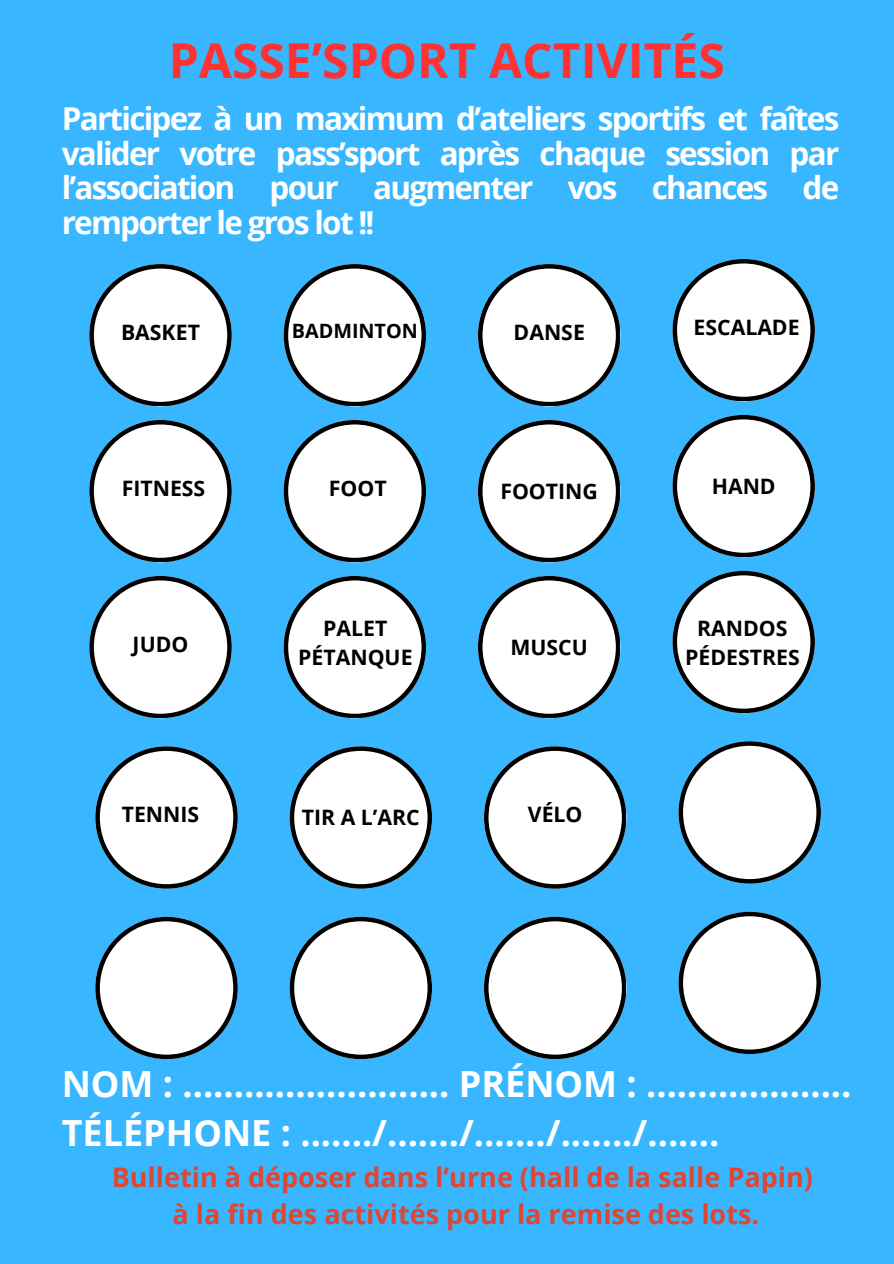
<style>
.page{position:relative;width:894px;height:1264px;background:#fff}
.page>*{position:absolute;margin:0;border:0;box-sizing:border-box;transform-origin:0 0}
.t1{font:700 48px "Open Sans";color:#ff3131}
.t2{font:700 36px/49.5px "Open Sans";color:#fff}
.t3{font:700 31.5px/34.8px "Open Sans";letter-spacing:-.055em;color:#fff;text-align:justify}
.t4{font:700 27px/37.2px "Open Sans";color:#e04632;text-align:center}
.t5{font:700 21.3px "Open Sans";color:#000}
.t6{font:700 19.8px "Open Sans";color:#000}
</style>
<div class="page">
<div style="left:0;top:0;width:893px;height:1263px;background:#38b6ff"></div>
<svg style="left:89px;top:264px;width:142px;height:142px"></svg>
<svg style="left:283px;top:264px;width:142px;height:142px"></svg>
<svg style="left:478px;top:264px;width:141px;height:142px"></svg>
<svg style="left:89px;top:420px;width:142px;height:142px"></svg>
<svg style="left:283px;top:420px;width:142px;height:142px"></svg>
<svg style="left:478px;top:420px;width:141px;height:142px"></svg>
<svg style="left:89px;top:576px;width:142px;height:141px"></svg>
<svg style="left:283px;top:576px;width:142px;height:141px"></svg>
<svg style="left:478px;top:576px;width:141px;height:141px"></svg>
<svg style="left:95px;top:746px;width:142px;height:142px"></svg>
<svg style="left:289px;top:746px;width:142px;height:142px"></svg>
<svg style="left:484px;top:746px;width:141px;height:142px"></svg>
<svg style="left:95px;top:916px;width:142px;height:142px"></svg>
<svg style="left:289px;top:916px;width:142px;height:142px"></svg>
<svg style="left:484px;top:916px;width:141px;height:142px"></svg>
<svg style="left:672px;top:259px;width:142px;height:142px"></svg>
<svg style="left:672px;top:415px;width:142px;height:141px"></svg>
<svg style="left:672px;top:571px;width:142px;height:141px"></svg>
<svg style="left:678px;top:741px;width:142px;height:142px"></svg>
<svg style="left:678px;top:911px;width:142px;height:142px"></svg>
<h1 class="t1" style="left:169px;top:27px;width:557px">PASSE’SPORT ACTIVITÉS</h1>
<h3 class="t3" style="left:62px;top:100px;width:779px">Participez à un maximum d’ateliers sportifs et faîtes valider votre pass’sport après chaque session par l’association pour augmenter vos chances de remporter le gros lot !!</h3>
<p class="t5" style="left:121px;top:317px;width:80px">BASKET</p>
<p class="t6" style="left:292px;top:317px;width:127px">BADMINTON</p>
<p class="t5" style="left:513px;top:317px;width:73px">DANSE</p>
<p class="t5" style="left:122px;top:473px;width:85px">FITNESS</p>
<p class="t5" style="left:329px;top:473px;width:59px">FOOT</p>
<p class="t5" style="left:500px;top:476px;width:99px">FOOTING</p>
<p class="t5" style="left:133px;top:628px;width:57px">JUDO</p>
<p class="t5" style="left:323px;top:613px;width:66px">PALET</p>
<p class="t5" style="left:298px;top:642px;width:116px">PÉTANQUE</p>
<p class="t5" style="left:510px;top:632px;width:79px">MUSCU</p>
<p class="t5" style="left:122px;top:799px;width:79px">TENNIS</p>
<p class="t5" style="left:302px;top:802px;width:119px">TIR A L’ARC</p>
<p class="t5" style="left:527px;top:799px;width:56px">VÉLO</p>
<p class="t5" style="left:693px;top:312px;width:108px">ESCALADE</p>
<p class="t5" style="left:711px;top:471px;width:65px">HAND</p>
<p class="t5" style="left:697px;top:613px;width:92px">RANDOS</p>
<h2 class="t5" style="left:685px;top:642px;width:116px">PÉDESTRES</h2>
<p class="t2" style="left:62px;top:1058px;width:791px">NOM : .......................... PRÉNOM : ....................<br>TÉLÉPHONE : ......./......./......./......./.......</p>
<p class="t4" style="left:112px;top:1157px;width:702px">Bulletin à déposer dans l’urne (hall de la salle Papin) à la fin des activités pour la remise des lots.</p>
</div>
